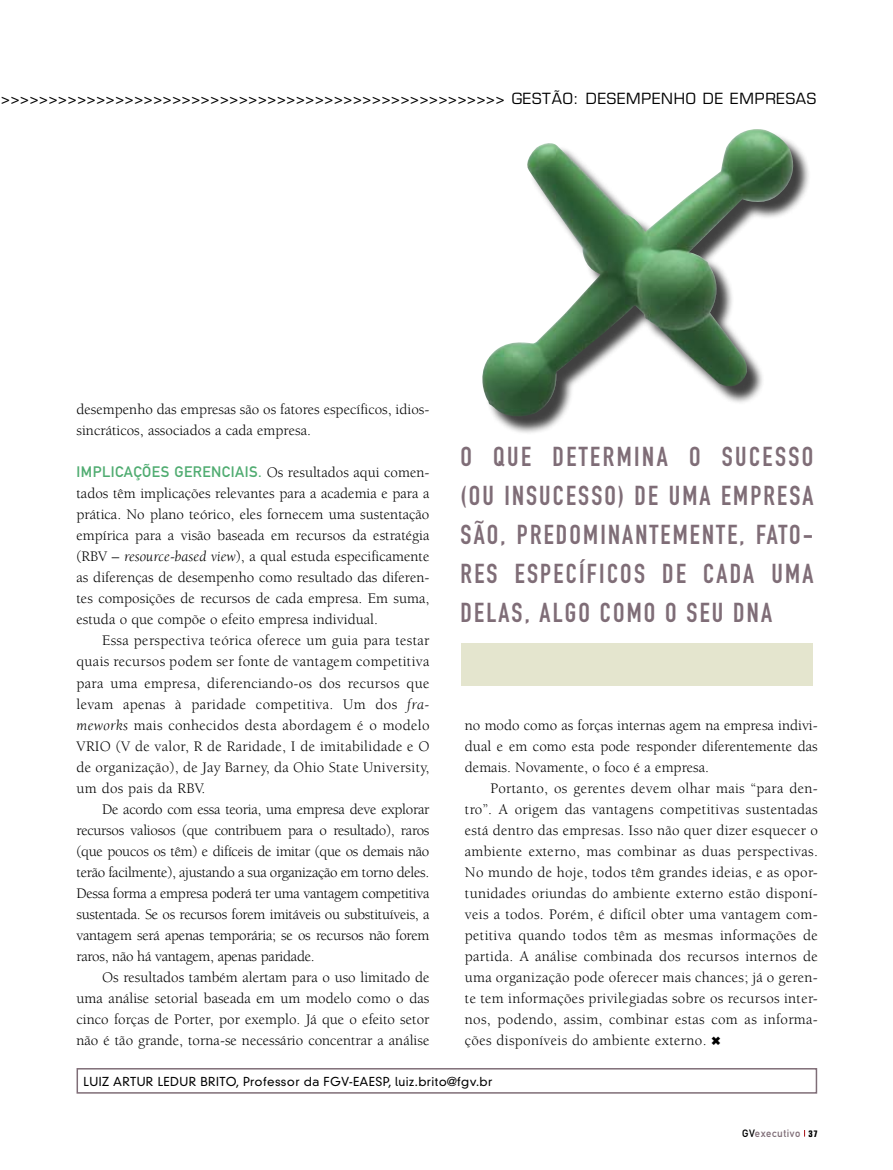
<style>
.page{position:relative;width:893px;height:1170px;background:#fff}
.page>*{position:absolute;margin:0;border:0;box-sizing:border-box;transform-origin:0 0}
.t1{font:27px/39px "DIN Engschrift";letter-spacing:.08em;color:#7f6d77;text-align:justify}
.t2{font:15px/21px "Berkeley";color:#000;text-align:justify}
.t3{font:15px "Eurostile";letter-spacing:.05em;color:#000}
.t4{font:15px "DIN Mittelschrift";letter-spacing:.03em;color:#50ac71}
.t5{font:300 12px "DIN Neuzeit Grotesk";letter-spacing:.03em;color:#000}
.t6{font:10.5px "DIN Mittelschrift";letter-spacing:.05em;color:#7f6d77}
.s1{font-family:"Berkeley";color:#000}
.s2{font-style:italic}
.s3{color:#000}
.s4{font-family:"Eurostile";font-weight:700;font-stretch:condensed;font-size:9px;color:#000}
</style>
<div class="page">
<div style="left:461px;top:643px;width:352px;height:42px;background:#e4e5ce"></div>
<div style="left:77px;top:1067px;width:740px;height:26px;border:2px solid #7f6d77"></div>
<img style="left:482px;top:129px;width:320px;height:294px">
<p class="t3" style="left:1px;top:90px;width:817px">&gt;&gt;&gt;&gt;&gt;&gt;&gt;&gt;&gt;&gt;&gt;&gt;&gt;&gt;&gt;&gt;&gt;&gt;&gt;&gt;&gt;&gt;&gt;&gt;&gt;&gt;&gt;&gt;&gt;&gt;&gt;&gt;&gt;&gt;&gt;&gt;&gt;&gt;&gt;&gt;&gt;&gt;&gt;&gt;&gt;&gt;&gt;&gt;&gt;&gt;&gt;&gt;&gt; GESTÃO: DESEMPENHO DE EMPRESAS</p>
<p class="t2" style="left:77px;top:399px;width:354px">desempenho das empresas são os fatores específicos, idios&shy;sincráticos, associados a cada empresa.</p>
<p class="t4" style="left:77px;top:463px;width:354px">I MPL ICAÇÕES GERENCIAIS. <span class="s1">Os resultados aqui comen-</span></p>
<p class="t2" style="left:77px;top:483px;width:354px">tados têm implicações relevantes para a academia e para a prática. No plano teórico, eles fornecem uma sustentação empírica para a visão baseada em recursos da estratégia (RBV – <span class="s2">resource-based view</span>), a qual estuda especificamente as diferenças de desempenho como resultado das diferen&shy;tes composições de recursos de cada empresa. Em suma, estuda o que compõe o efeito empresa individual.</p>
<p class="t2" style="left:77px;top:630px;width:354px;text-indent:26px">Essa perspectiva teórica oferece um guia para testar quais recursos podem ser fonte de vantagem competitiva para uma empresa, diferenciando-os dos recursos que levam apenas à paridade competitiva. Um dos <span class="s2">fra&shy;meworks</span> mais conhecidos desta abordagem é o modelo VRIO (V de valor, R de Raridade, I de imitabilidade e O de organização), de Jay Barney, da Ohio State University, um dos pais da RBV.</p>
<p class="t2" style="left:77px;top:798px;width:354px;text-indent:26px">De acordo com essa teoria, uma empresa deve explorar recursos valiosos (que contribuem para o resultado), raros (que poucos os têm) e difíceis de imitar (que os demais não terão facilmente), ajustando a sua organização em torno deles.<br>Dessa forma a empresa poderá ter uma vantagem competitiva sustentada. Se os recursos forem imitáveis ou substituíveis, a vantagem será apenas temporária; se os recursos não forem raros, não há vantagem, apenas paridade.</p>
<p class="t2" style="left:77px;top:966px;width:354px;text-indent:26px">Os resultados também alertam para o uso limitado de uma análise setorial baseada em um modelo como o das cinco forças de Porter, por exemplo. Já que o efeito setor não é tão grande, torna-se necessário concentrar a análise</p>
<h1 class="t1" style="left:461px;top:437px;width:354px">O QUE DETERMINA O SUCESSO (OU INSUCESSO) DE UMA EMPRESA SÃO, PREDOMINANTEMENTE, FATO-RES ESPECÍFICOS DE CADA UMA DELAS, ALGO COMO O SEU DNA</h1>
<p class="t2" style="left:465px;top:714px;width:354px">no modo como as forças internas agem na empresa indivi&shy;dual e em como esta pode responder diferentemente das demais. Novamente, o foco é a empresa.</p>
<p class="t2" style="left:465px;top:777px;width:354px;text-indent:26px">Portanto, os gerentes devem olhar mais “para den&shy;tro”. A origem das vantagens competitivas sustentadas está dentro das empresas. Isso não quer dizer esquecer o ambiente externo, mas combinar as duas perspectivas.<br>No mundo de hoje, todos têm grandes ideias, e as opor&shy;tunidades oriundas do ambiente externo estão disponí&shy;veis a todos. Porém, é difícil obter uma vantagem com&shy;petitiva quando todos têm as mesmas informações de partida. A análise combinada dos recursos internos de uma organização pode oferecer mais chances; já o geren&shy;te tem informações privilegiadas sobre os recursos inter&shy;nos, podendo, assim, combinar estas com as informa&shy;ções disponíveis do ambiente externo.</p>
<p class="t5" style="left:84px;top:1074px;width:410px">Luiz Artur Ledur Brito, Professor da FGV-EAESP, luiz.brito@fgv.br</p>
<p class="t6" style="left:742px;top:1126px;width:77px"><span class="s3">GV</span>EXECUTIVO <span class="s4">37</span></p>
</div>
